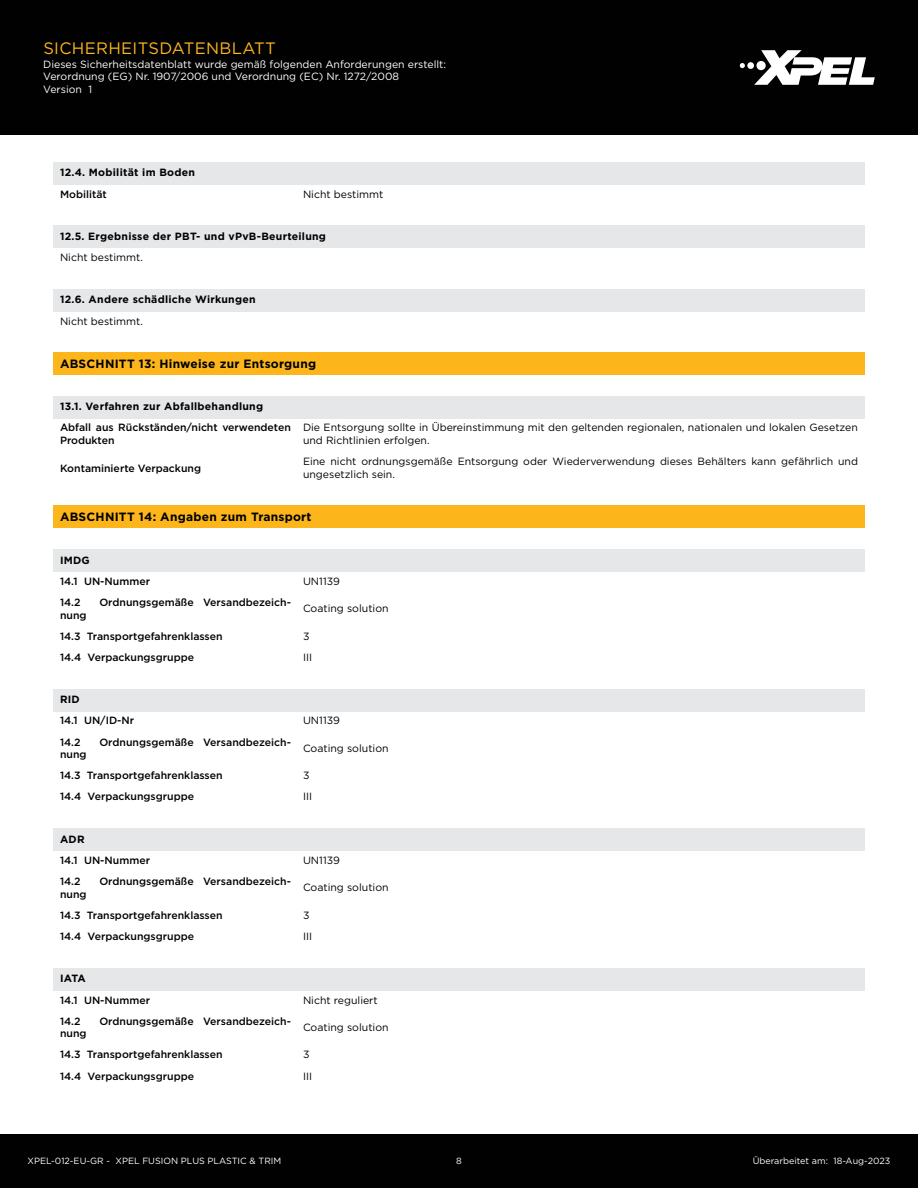
<style>
.page{position:relative;width:918px;height:1188px;background:#fff}
.page>*{position:absolute;margin:0;border:0;box-sizing:border-box;transform-origin:0 0}
.t1{font:16.5px "Gotham Pro";letter-spacing:.02em;color:#fcb61c}
.t2{font:700 12px "Gotham Pro";letter-spacing:.02em;color:#010101}
.t3{font:500 10.5px/12.6px "Gotham Pro";color:#010101}
.t4{font:10.5px/12.6px "Gotham Pro";color:#010101}
.t5{font:700 10.5px "Gotham Pro";letter-spacing:.025em;color:#010101}
.t6{font:10.5px/12.6px "Gotham Pro";color:#fff}
.t7{font:9px "Gotham Pro";color:#fff}
</style>
<div class="page">
<div style="left:0;top:0;width:918px;height:135px;background:#010101"></div>
<svg style="left:740px;top:50px;width:135px;height:35px"></svg>
<div style="left:0;top:1134px;width:918px;height:54px;background:#010101"></div>
<div style="left:53px;top:162px;width:812px;height:23px;background:#e6e7e9"></div>
<div style="left:53px;top:225px;width:812px;height:23px;background:#e6e7e9"></div>
<div style="left:53px;top:289px;width:812px;height:23px;background:#e6e7e9"></div>
<div style="left:53px;top:352px;width:812px;height:23px;background:#fcb61c"></div>
<div style="left:53px;top:396px;width:812px;height:23px;background:#e6e7e9"></div>
<div style="left:53px;top:506px;width:812px;height:22px;background:#fcb61c"></div>
<div style="left:53px;top:549px;width:812px;height:23px;background:#e6e7e9"></div>
<div style="left:53px;top:689px;width:812px;height:23px;background:#e6e7e9"></div>
<div style="left:53px;top:828px;width:812px;height:23px;background:#e6e7e9"></div>
<div style="left:53px;top:968px;width:812px;height:23px;background:#e6e7e9"></div>
<h1 class="t1" style="left:43px;top:39px;width:234px">SICHERHEITSDATENBLATT</h1>
<p class="t6" style="left:43px;top:58px;width:404px">Dieses Sicherheitsdatenblatt wurde gemäß folgenden Anforderungen erstellt:<br>Verordnung (EG) Nr. 1907/2006 und Verordnung (EC) Nr. 1272/2008<br>Version 1</p>
<p class="t5" style="left:60px;top:167px;width:137px">12.4. Mobilität im Boden</p>
<p class="t3" style="left:60px;top:187px;width:48px">Mobilität</p>
<p class="t4" style="left:303px;top:188px;width:82px">Nicht bestimmt</p>
<p class="t5" style="left:60px;top:230px;width:268px">12.5. Ergebnisse der PBT- und vPvB-Beurteilung</p>
<p class="t4" style="left:60px;top:251px;width:85px">Nicht bestimmt.</p>
<p class="t5" style="left:60px;top:294px;width:197px">12.6. Andere schädliche Wirkungen</p>
<p class="t4" style="left:60px;top:315px;width:85px">Nicht bestimmt.</p>
<p class="t2" style="left:60px;top:357px;width:258px">ABSCHNITT 13: Hinweise zur Entsorgung</p>
<p class="t5" style="left:60px;top:401px;width:205px">13.1. Verfahren zur Abfallbehandlung</p>
<p class="t3" style="left:60px;top:421px;width:232px">Abfall aus Rückständen/nicht verwendeten<br>Produkten</p>
<p class="t4" style="left:303px;top:421px;width:557px">Die Entsorgung sollte in Übereinstimmung mit den geltenden regionalen, nationalen und lokalen Gesetzen und Richtlinien erfolgen.</p>
<p class="t3" style="left:60px;top:461px;width:143px">Kontaminierte Verpackung</p>
<p class="t4" style="left:303px;top:455px;width:557px">Eine nicht ordnungsgemäße Entsorgung oder Wiederverwendung dieses Behälters kann gefährlich und ungesetzlich sein.</p>
<p class="t2" style="left:60px;top:510px;width:253px">ABSCHNITT 14: Angaben zum Transport</p>
<p class="t5" style="left:60px;top:554px;width:31px">IMDG</p>
<p class="t3" style="left:60px;top:574px;width:92px">14.1 UN-Nummer</p>
<p class="t4" style="left:303px;top:575px;width:39px">UN1139</p>
<p class="t3" style="left:60px;top:596px;width:22px">14.2</p>
<p class="t3" style="left:99px;top:596px;width:193px">Ordnungsgemäße Versandbezeich-</p>
<p class="t3" style="left:60px;top:608px;width:28px">nung</p>
<p class="t4" style="left:303px;top:602px;width:87px">Coating solution</p>
<p class="t3" style="left:60px;top:629px;width:164px">14.3 Transportgefahrenklassen</p>
<p class="t4" style="left:303px;top:630px;width:8px">3</p>
<p class="t3" style="left:60px;top:651px;width:136px">14.4 Verpackungsgruppe</p>
<p class="t4" style="left:303px;top:651px;width:11px">III</p>
<p class="t5" style="left:60px;top:693px;width:21px">RID</p>
<p class="t3" style="left:60px;top:714px;width:76px">14.1 UN/ID-Nr</p>
<p class="t4" style="left:303px;top:714px;width:39px">UN1139</p>
<p class="t3" style="left:60px;top:735px;width:22px">14.2</p>
<p class="t3" style="left:99px;top:735px;width:193px">Ordnungsgemäße Versandbezeich-</p>
<p class="t3" style="left:60px;top:748px;width:28px">nung</p>
<p class="t4" style="left:303px;top:742px;width:87px">Coating solution</p>
<p class="t3" style="left:60px;top:769px;width:164px">14.3 Transportgefahrenklassen</p>
<p class="t4" style="left:303px;top:769px;width:8px">3</p>
<p class="t3" style="left:60px;top:790px;width:136px">14.4 Verpackungsgruppe</p>
<p class="t4" style="left:303px;top:790px;width:11px">III</p>
<p class="t5" style="left:60px;top:833px;width:26px">ADR</p>
<p class="t3" style="left:60px;top:854px;width:92px">14.1 UN-Nummer</p>
<p class="t4" style="left:303px;top:854px;width:39px">UN1139</p>
<p class="t3" style="left:60px;top:875px;width:22px">14.2</p>
<p class="t3" style="left:99px;top:875px;width:193px">Ordnungsgemäße Versandbezeich-</p>
<p class="t3" style="left:60px;top:887px;width:28px">nung</p>
<p class="t4" style="left:303px;top:881px;width:87px">Coating solution</p>
<p class="t3" style="left:60px;top:909px;width:164px">14.3 Transportgefahrenklassen</p>
<p class="t4" style="left:303px;top:909px;width:8px">3</p>
<p class="t3" style="left:60px;top:930px;width:136px">14.4 Verpackungsgruppe</p>
<p class="t4" style="left:303px;top:930px;width:11px">III</p>
<p class="t5" style="left:60px;top:973px;width:27px">IATA</p>
<p class="t3" style="left:60px;top:993px;width:92px">14.1 UN-Nummer</p>
<p class="t4" style="left:303px;top:994px;width:76px">Nicht reguliert</p>
<p class="t3" style="left:60px;top:1014px;width:22px">14.2</p>
<p class="t3" style="left:99px;top:1014px;width:193px">Ordnungsgemäße Versandbezeich-</p>
<p class="t3" style="left:60px;top:1027px;width:28px">nung</p>
<p class="t4" style="left:303px;top:1021px;width:87px">Coating solution</p>
<p class="t3" style="left:60px;top:1048px;width:164px">14.3 Transportgefahrenklassen</p>
<p class="t4" style="left:303px;top:1048px;width:8px">3</p>
<p class="t3" style="left:60px;top:1069px;width:136px">14.4 Verpackungsgruppe</p>
<p class="t4" style="left:303px;top:1070px;width:11px">III</p>
<p class="t7" style="left:27px;top:1156px;width:255px">XPEL-012-EU-GR - XPEL FUSION PLUS PLASTIC &amp; TRIM</p>
<p class="t7" style="left:456px;top:1156px;width:7px">8</p>
<p class="t7" style="left:753px;top:1156px;width:139px">Überarbeitet am: 18-Aug-2023</p>
</div>
